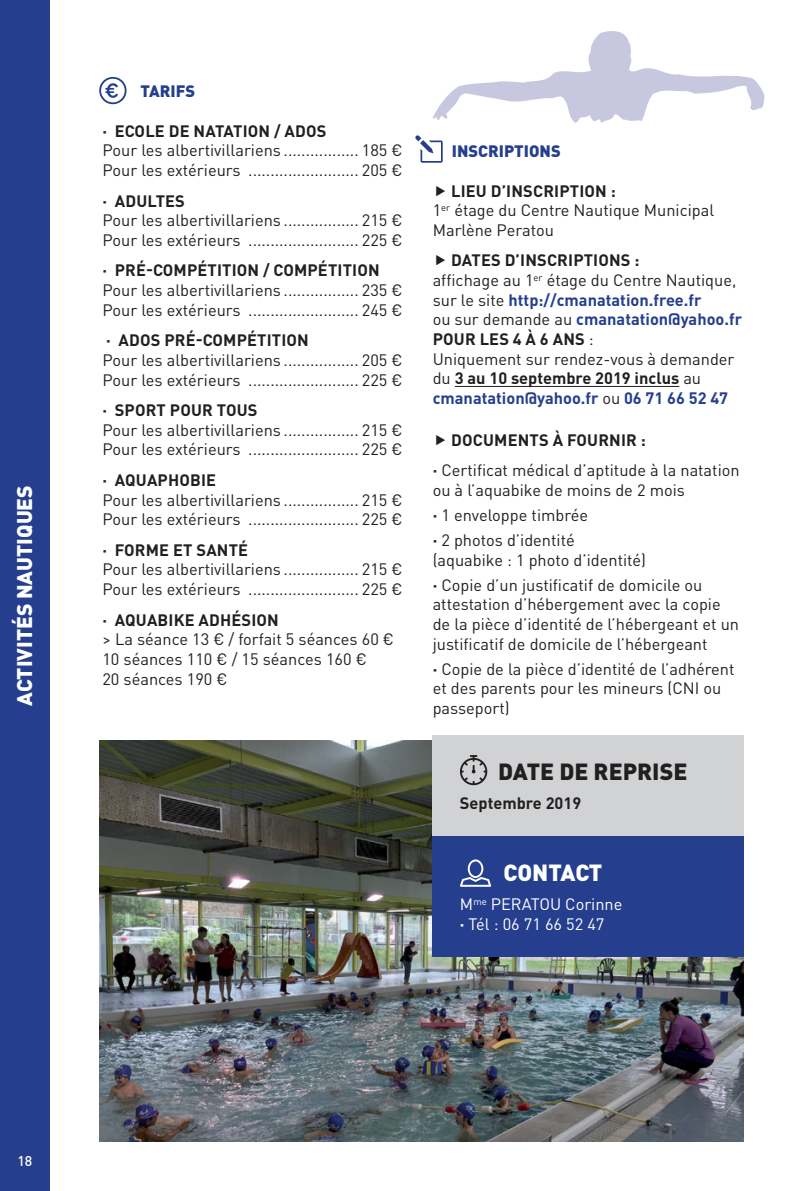
<style>
.page{position:relative;width:794px;height:1191px;background:#fff}
.page>*{position:absolute;margin:0;border:0;box-sizing:border-box;transform-origin:0 0}
.t1{font:900 23.1px "DIN Pro";color:#231f20}
.t2{font:900 23.1px "DIN Pro";color:#fff}
.t3{font:900 21px "DIN Pro";color:#fff}
.t4{font:16.45px/19.6px "DIN Pro";color:#231f20}
.t5{font:700 16.45px "DIN Pro";letter-spacing:.01em;color:#231f20}
.t6{font:16.45px/19.6px "DIN Pro";color:#fff}
.t7{font:900 16.45px "DIN Pro";color:#253f8e}
.t8{font:500 14px "DIN Pro";color:#fff}
.s1{font-weight:700}
.s2{font-weight:700;color:#253f8e}
</style>
<div class="page">
<div style="left:0;top:0;width:50px;height:1191px;background:#253f8e"></div>
<img style="left:100px;top:741px;width:644px;height:400px">
<hr style="left:455px;top:386px;width:224px;height:1px;background:#231f20">
<svg style="left:99px;top:77px;width:27px;height:27px"></svg>
<svg style="left:415px;top:135px;width:28px;height:28px"></svg>
<svg style="left:433px;top:31px;width:331px;height:92px"></svg>
<div style="left:433px;top:735px;width:311px;height:101px;background:#d1d2d4"></div>
<svg style="left:460px;top:755px;width:27px;height:30px"></svg>
<div style="left:433px;top:836px;width:311px;height:121px;background:#253f8e"></div>
<svg style="left:460px;top:859px;width:31px;height:27px"></svg>
<p class="t3" style="left:10px;top:705px;width:222px;rotate:-90deg">ACTIVITÉS NAUTIQUES</p>
<p class="t7" style="left:102px;top:80px;width:15px">TARIF</p>
<p class="t7" style="left:185px;top:80px;width:11px">S</p>
<p class="t5" style="left:102px;top:120px;width:224px">∙ ECOLE DE NATATI ON / ADOS</p>
<p class="t4" style="left:102px;top:140px;width:302px">Pour les albertivillariens ................. 185 €<br>Pour les extérieurs ......................... 205 €</p>
<p class="t5" style="left:102px;top:189px;width:73px">∙ ADULTES</p>
<p class="t4" style="left:102px;top:210px;width:302px">Pour les albertivillariens ................. 215 €<br>Pour les extérieurs ......................... 225 €</p>
<p class="t5" style="left:102px;top:259px;width:279px">∙ PRÉ-COMPÉTITION / COMPÉTITION</p>
<p class="t4" style="left:102px;top:280px;width:302px">Pour les albertivillariens ................. 235 €<br>Pour les extérieurs ......................... 245 €</p>
<p class="t5" style="left:106px;top:329px;width:204px">∙ ADOS PRÉ-COMPÉTITION</p>
<p class="t4" style="left:102px;top:349px;width:302px">Pour les albertivillariens ................. 205 €<br>Pour les extérieurs ......................... 225 €</p>
<p class="t5" style="left:102px;top:399px;width:155px">∙ SPORT POUR TOUS</p>
<p class="t4" style="left:102px;top:419px;width:302px">Pour les albertivillariens ................. 215 €<br>Pour les extérieurs ......................... 225 €</p>
<p class="t5" style="left:102px;top:469px;width:97px">∙ AQUAPHOBIE</p>
<p class="t4" style="left:102px;top:489px;width:302px">Pour les albertivillariens ................. 215 €<br>Pour les extérieurs ......................... 225 €</p>
<p class="t5" style="left:102px;top:538px;width:147px">∙ FORME ET SANTÉ</p>
<p class="t4" style="left:102px;top:559px;width:302px">Pour les albertivillariens ................. 215 €<br>Pour les extérieurs ......................... 225 €</p>
<p class="t5" style="left:102px;top:608px;width:55px">∙ AQUABIKE</p>
<p class="t5" style="left:199px;top:608px;width:82px">ADHÉSION</p>
<p class="t4" style="left:102px;top:629px;width:293px">&gt; La séance 13 € / forfait 5 séances 60 €<br>10 séances 110 € / 15 séances 160 €<br>20 séances 190 €</p>
<p class="t7" style="left:433px;top:140px;width:130px">I NSCRI PTIONS</p>
<p class="t4" style="left:433px;top:180px;width:283px;text-indent:18px"><span class="s1">LIEU D’I NSCRI PTION :<br></span>1<sup>er</sup> étage du Centre Nautique Municipal<br>Marlène Peratou</p>
<p class="t4" style="left:433px;top:250px;width:311px;text-indent:18px"><span class="s1">DATES D’I NSCRI PTIONS :<br></span>affichage au 1<sup>er</sup> étage du Centre Nautique, sur le site <span class="s2">HTTP://CMANATATION.FREE.FR<br></span>ou sur demande au <span class="s2">CMANATATION@YAHOO.FR </span><span class="s1">POUR LES 4 À 6 ANS</span> :<br>U niquement sur rendez-vous à demander du <span class="s1">3 AU 10 SEPTEMBRE 2019 INCLUS</span> au <span class="s2">CMANATATION@YAHOO.FR</span> ou <span class="s2">06 71 66 52 47</span></p>
<p class="t4" style="left:433px;top:424px;width:308px;line-height:30.6px;text-indent:18px"><span class="s1">DOCUM ENTS À FOURNI R :<br>∙</span> Certificat médical d’aptitude à la natation</p>
<p class="t4" style="left:433px;top:477px;width:254px;line-height:25px">ou à l’aquabike de moins de 2 mois <span class="s1">∙</span> 1 enveloppe timbrée<br><span class="s1">∙</span> 2 photos d’identité</p>
<p class="t4" style="left:433px;top:546px;width:271px;line-height:25px">(aquabike : 1 photo d’identité)<br><span class="s1">∙</span> Copie d’un justificatif de domicile ou</p>
<p class="t4" style="left:433px;top:594px;width:308px">attestation d’hébergement avec la copie de la pièce d’identité de l’hébergeant et un justificatif de domicile de l’hébergeant</p>
<p class="t4" style="left:433px;top:658px;width:303px"><span class="s1">∙</span> Copie de la pièce d’identité de l’adhérent et des parents pour les mineurs (CNI ou passeport)</p>
<h1 class="t1" style="left:460px;top:756px;width:20px">DATE</h1>
<h1 class="t1" style="left:559px;top:756px;width:127px">DE REPRISE</h1>
<p class="t5" style="left:460px;top:792px;width:123px">SEPTEMBRE 2019</p>
<h1 class="t2" style="left:503px;top:857px;width:60px">CONTACT</h1>
<p class="t6" style="left:460px;top:893px;width:164px">M<sup>me</sup> PERATOU Corinne <span class="s1">∙</span> Tél : 06 71 66 52 47</p>
<p class="t8" style="left:17px;top:1151px;width:16px">18</p>
</div>
